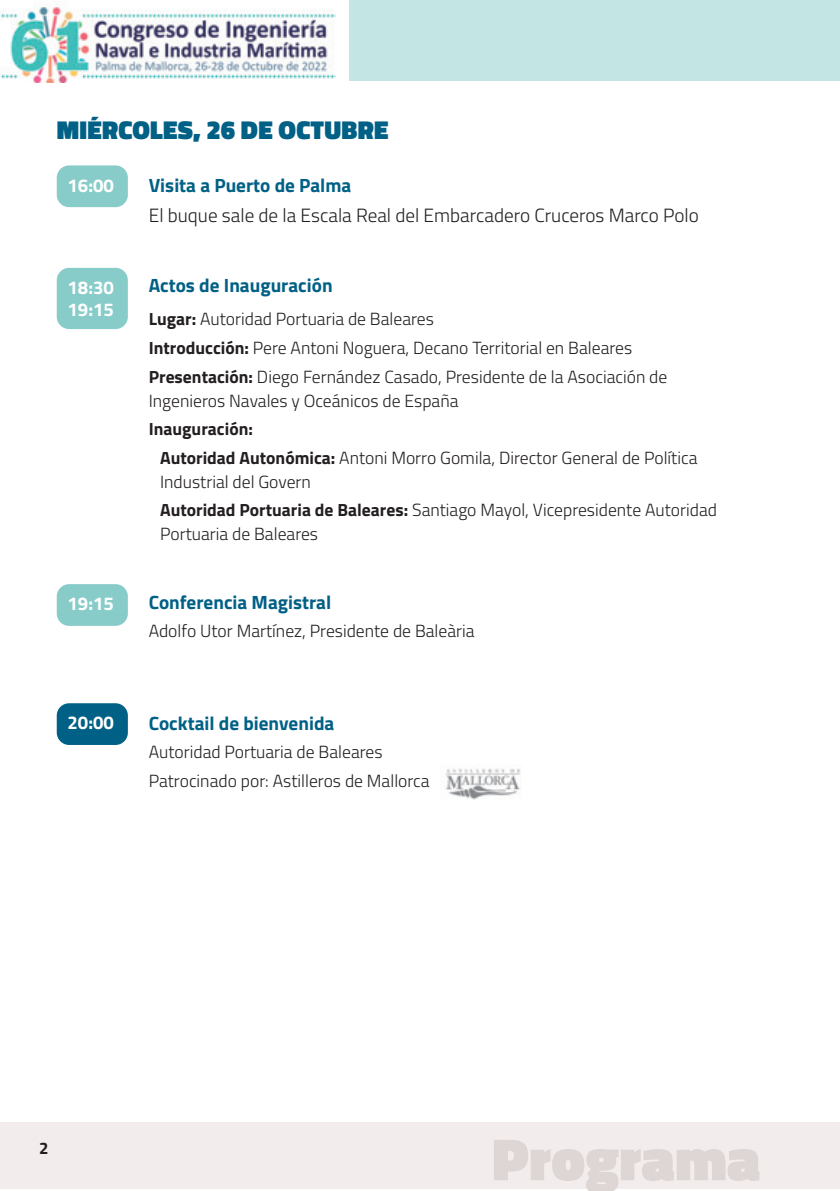
<style>
.page{position:relative;width:840px;height:1191px;background:#fff}
.page>*{position:absolute;margin:0;border:0;box-sizing:border-box;transform-origin:0 0}
.t1{font:900 60.2px "Titillium";color:#ded6d5}
.t2{font:900 26.2px "Titillium";letter-spacing:.01em;color:#006085}
.t3{font:700 19.2px "Titillium";color:#006085}
.t4{font:300 19.2px "Titillium";color:#231f20}
.t5{font:700 18.6px/22.4px "Titillium";color:#fff}
.t6{font:300 17.6px/28.4px "Titillium";color:#231f20}
.t7{font:700 16.8px "Titillium";color:#231f20}
.s1{font-weight:700}
</style>
<div class="page">
<div style="left:349px;top:0;width:490px;height:80px;background:#c3e6e4"></div>
<div style="left:0;top:1121px;width:839px;height:67px;background:#f2edec"></div>
<img style="left:0;top:6px;width:335px;height:76px">
<div style="left:57px;top:165px;width:71px;height:42px;background:#87ccc9;border-radius:12px"></div>
<div style="left:57px;top:268px;width:71px;height:61px;background:#87ccc9;border-radius:12px"></div>
<div style="left:57px;top:584px;width:71px;height:42px;background:#87ccc9;border-radius:12px"></div>
<div style="left:57px;top:703px;width:71px;height:42px;background:#006085;border-radius:12px"></div>
<img style="left:445px;top:768px;width:76px;height:32px">
<h2 class="t2" style="left:57px;top:110px;width:333px">MIÉRCOLES, 26 DE OCTUBRE</h2>
<p class="t5" style="left:68px;top:173px;width:48px">16:00</p>
<p class="t3" style="left:149px;top:171px;width:204px">Visita a Puerto de Palma</p>
<p class="t4" style="left:149px;top:201px;width:551px">El buque sale de la Escala Real del Embarcadero Cruceros Marco Polo</p>
<p class="t5" style="left:68px;top:275px;width:48px">18:30<br>19:15</p>
<p class="t3" style="left:149px;top:271px;width:185px">Actos de Inauguración</p>
<p class="t6" style="left:149px;top:304px;width:520px"><span class="s1">Lugar:</span> Autoridad Portuaria de Baleares<br><span class="s1">Introducción:</span> Pere Antoni Noguera, Decano Territorial en Baleares<br><span class="s1">Presentación:</span> Diego Fernández Casado, Presidente de la Asociación de</p>
<p class="t6" style="left:149px;top:385px;width:311px">Ingenieros Navales y Oceánicos de España</p>
<p class="t6" style="left:160px;top:414px;width:538px;text-indent:-11px"><span class="s1">Inauguración:<br>Autoridad Autonómica:</span> Antoni Morro Gomila, Director General de Política</p>
<p class="t6" style="left:160px;top:466px;width:558px">Industrial del Govern<br><span class="s1">Autoridad Portuaria de Baleares:</span> Santiago Mayol, Vicepresidente Autoridad</p>
<p class="t6" style="left:160px;top:519px;width:159px">Portuaria de Baleares</p>
<p class="t5" style="left:68px;top:591px;width:48px">19:15</p>
<p class="t3" style="left:149px;top:587px;width:184px">Conferencia Magistral</p>
<p class="t6" style="left:149px;top:616px;width:327px">Adolfo Utor Martínez, Presidente de Baleària</p>
<p class="t5" style="left:68px;top:710px;width:48px">20:00</p>
<p class="t3" style="left:149px;top:708px;width:187px">Cocktail de bienvenida</p>
<p class="t6" style="left:149px;top:737px;width:282px">Autoridad Portuaria de Baleares<br>Patrocinado por: Astilleros de Mallorca</p>
<p class="t7" style="left:39px;top:1135px;width:11px">2</p>
<h1 class="t1" style="left:492px;top:1115px;width:270px">Programa</h1>
</div>
